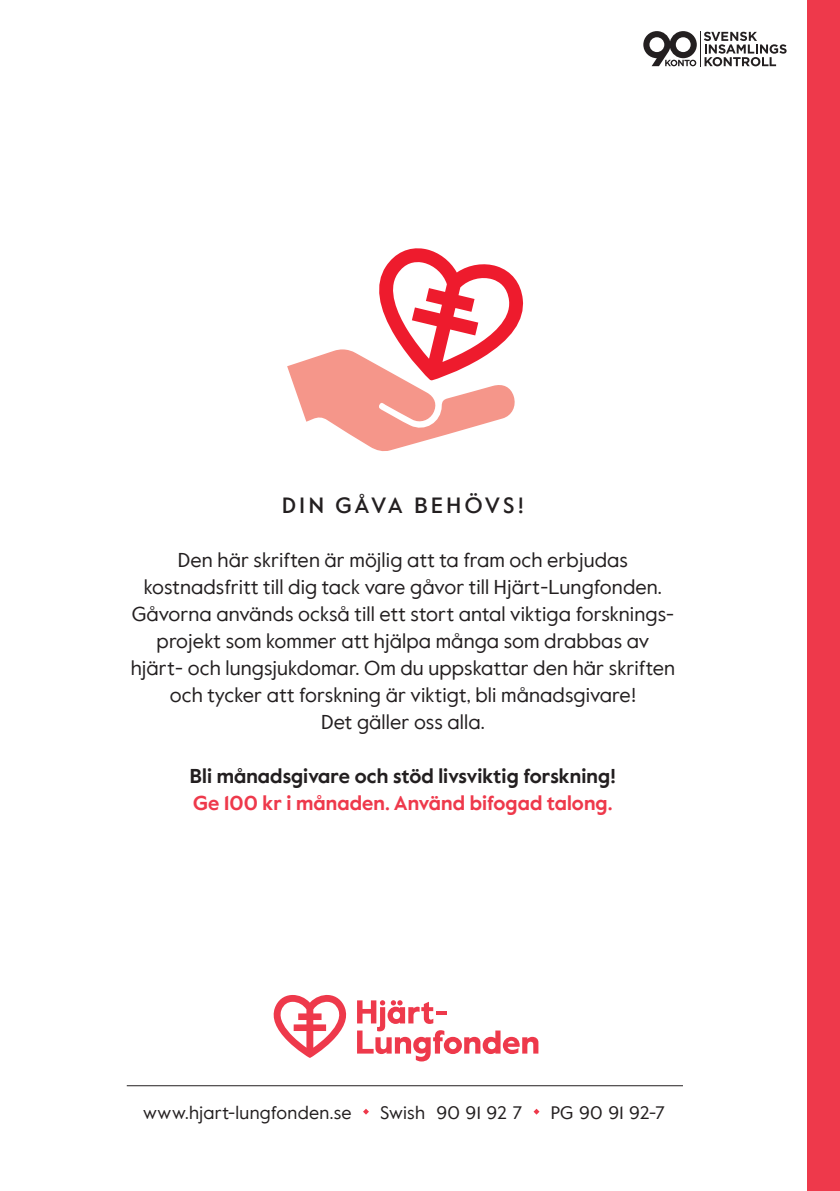
<style>
.page{position:relative;width:840px;height:1191px;background:#fff}
.page>*{position:absolute;margin:0;border:0;box-sizing:border-box;transform-origin:0 0}
.t1{font:500 22px "Value";letter-spacing:.15em;color:#231f20}
.t2{font:20px "Value";letter-spacing:.005em;color:#231f20}
.t3{font:700 20px/27px "Value";letter-spacing:.005em;color:#231f20}
.t4{font:18px "Value";letter-spacing:.015em;color:#231f20}
.s1{color:#ee394b}
</style>
<div class="page">
<div style="left:807px;top:0;width:32px;height:1191px;background:#ee394b"></div>
<hr style="left:699px;top:31px;width:1px;height:35px;background:#231f20">
<svg style="left:704px;top:32px;width:82px;height:34px"></svg>
<svg style="left:643px;top:31px;width:53px;height:35px"></svg>
<svg style="left:363px;top:1109px;width:5px;height:5px"></svg>
<svg style="left:533px;top:1108px;width:6px;height:6px"></svg>
<hr style="left:127px;top:1085px;width:555px;height:1px;background:#231f20">
<svg style="left:273px;top:995px;width:74px;height:63px"></svg>
<svg style="left:357px;top:1000px;width:181px;height:61px"></svg>
<svg style="left:287px;top:248px;width:237px;height:203px"></svg>
<p class="t1" style="left:282px;top:490px;width:243px">DIN GÅVA BEHÖVS!</p>
<p class="t2" style="left:178px;top:546px;width:451px">Den här skriften är möjlig att ta fram och erbjudas</p>
<p class="t2" style="left:144px;top:573px;width:519px">kostnadsfritt till dig tack vare gåvor till Hjärt-Lungfonden.</p>
<p class="t2" style="left:132px;top:600px;width:542px">Gåvorna används också till ett stort antal viktiga forsknings-</p>
<p class="t2" style="left:156px;top:627px;width:494px">projekt som kommer att hjälpa många som drabbas av</p>
<p class="t2" style="left:131px;top:654px;width:545px">hjärt- och lungsjukdomar. Om du uppskattar den här skriften</p>
<p class="t2" style="left:170px;top:681px;width:467px">och tycker att forskning är viktigt, bli månadsgivare!</p>
<p class="t2" style="left:321px;top:708px;width:165px">Det gäller oss alla.</p>
<p class="t3" style="left:190px;top:763px;width:427px">Bli månadsgivare och stöd livsviktig forskning!<br><span class="s1">Ge 100 kr i månaden. Använd bifogad talong.</span></p>
<p class="t4" style="left:143px;top:1099px;width:210px">www.hjart-lungfonden.se</p>
<p class="t4" style="left:380px;top:1099px;width:143px">Swish 90 91 92 7</p>
<p class="t4" style="left:550px;top:1099px;width:115px">PG 90 91 92-7</p>
</div>
